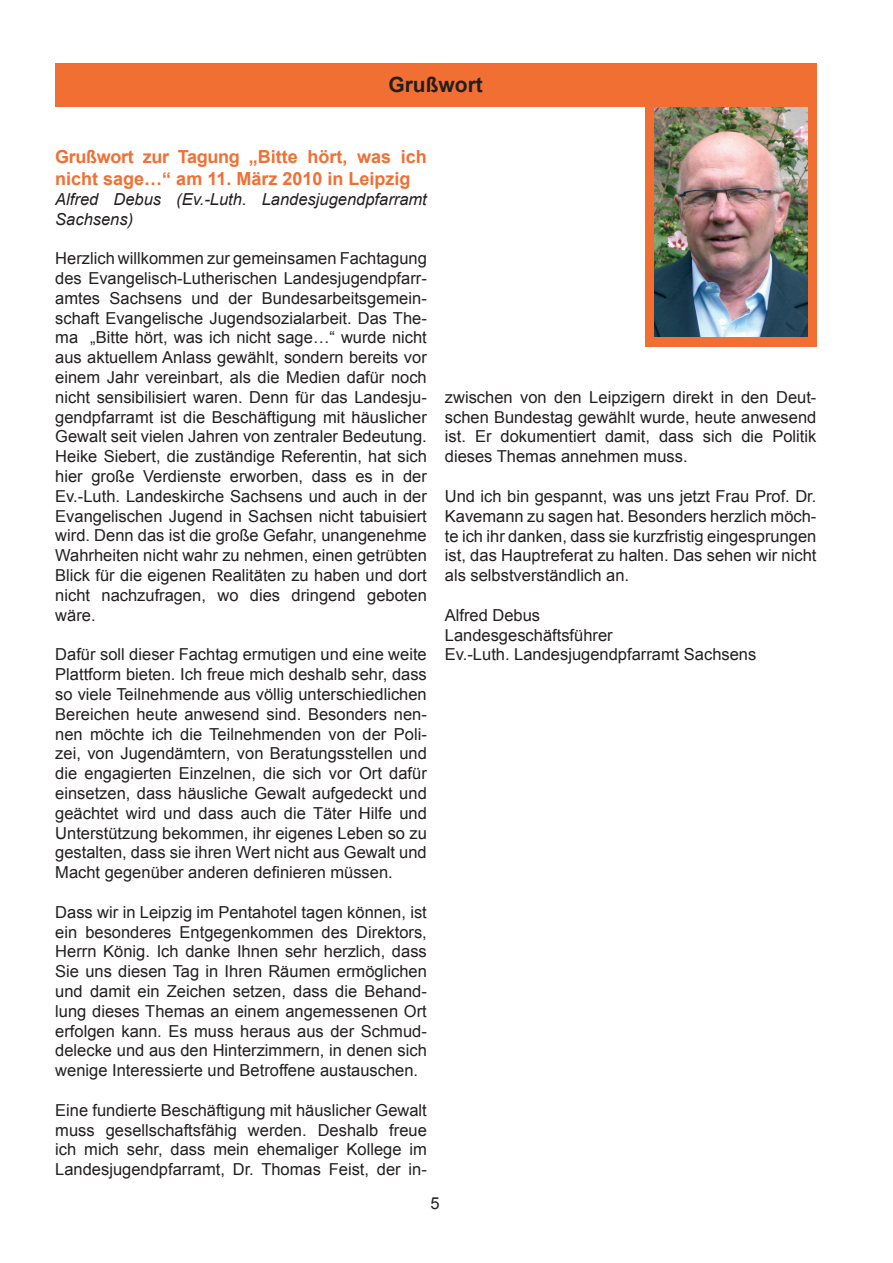
<style>
.page{position:relative;width:893px;height:1263px;background:#fff}
.page>*{position:absolute;margin:0;border:0;box-sizing:border-box;transform-origin:0 0}
.t1{font:700 21px "Arial";color:#231f20}
.t2{font:700 18px/21.6px "Arial";color:#f26f33}
.t3{font:16.5px/19.8px "Arial";color:#231f20;text-align:justify}
.t4{font:italic 16.5px/19.8px "Arial";color:#231f20}
</style>
<div class="page">
<div style="left:55px;top:63px;width:761px;height:44px;background:#f26f33"></div>
<div style="left:645px;top:98px;width:171px;height:248px;background:#f26f33"></div>
<img style="left:654px;top:107px;width:153px;height:230px">
<p class="t1" style="left:388px;top:71px;width:96px">Grußwort</p>
<p class="t2" style="left:55px;top:147px;width:373px">Grußwort zur Tagung „Bitte hört, was ich nicht sage…“ am 11. März 2010 in Leipzig</p>
<p class="t4" style="left:55px;top:189px;width:373px">Alfred Debus (Ev.-Luth. Landesjugendpfarramt<br>Sachsens)</p>
<p class="t3" style="left:55px;top:249px;width:373px">Herzlich willkommen zur gemeinsamen Fachtagung des Evangelisch-Lutherischen Landesjugendpfarr&shy;amtes Sachsens und der Bundesarbeitsgemein&shy;schaft Evangelische Jugendsozialarbeit. Das The&shy;ma „Bitte hört, was ich nicht sage…“ wurde nicht aus aktuellem Anlass gewählt, sondern bereits vor einem Jahr vereinbart, als die Medien dafür noch nicht sensibilisiert waren. Denn für das Landesju&shy;gendpfarramt ist die Beschäftigung mit häuslicher Gewalt seit vielen Jahren von zentraler Bedeutung.<br>Heike Siebert, die zuständige Referentin, hat sich hier große Verdienste erworben, dass es in der Ev.-Luth. Landeskirche Sachsens und auch in der Evangelischen Jugend in Sachsen nicht tabuisiert wird. Denn das ist die große Gefahr, unangenehme Wahrheiten nicht wahr zu nehmen, einen getrübten Blick für die eigenen Realitäten zu haben und dort nicht nachzufragen, wo dies dringend geboten wäre.</p>
<p class="t3" style="left:55px;top:645px;width:373px">Dafür soll dieser Fachtag ermutigen und eine weite Plattform bieten. Ich freue mich deshalb sehr, dass so viele Teilnehmende aus völlig unterschiedlichen Bereichen heute anwesend sind. Besonders nen&shy;nen möchte ich die Teilnehmenden von der Poli&shy;zei, von Jugendämtern, von Beratungsstellen und die engagierten Einzelnen, die sich vor Ort dafür einsetzen, dass häusliche Gewalt aufgedeckt und geächtet wird und dass auch die Täter Hilfe und Unterstützung bekommen, ihr eigenes Leben so zu gestalten, dass sie ihren Wert nicht aus Gewalt und Macht gegenüber anderen definieren müssen.</p>
<p class="t3" style="left:55px;top:902px;width:373px">Dass wir in Leipzig im Pentahotel tagen können, ist ein besonderes Entgegenkommen des Direktors, Herrn König. Ich danke Ihnen sehr herzlich, dass Sie uns diesen Tag in Ihren Räumen ermöglichen und damit ein Zeichen setzen, dass die Behand&shy;lung dieses Themas an einem angemessenen Ort erfolgen kann. Es muss heraus aus der Schmud&shy;delecke und aus den Hinterzimmern, in denen sich wenige Interessierte und Betroffene austauschen.</p>
<p class="t3" style="left:55px;top:1100px;width:373px">Eine fundierte Beschäftigung mit häuslicher Gewalt muss gesellschaftsfähig werden. Deshalb freue ich mich sehr, dass mein ehemaliger Kollege im Landesjugendpfarramt, Dr. Thomas Feist, der in-</p>
<p class="t3" style="left:445px;top:387px;width:373px">zwischen von den Leipzigern direkt in den Deut&shy;schen Bundestag gewählt wurde, heute anwesend ist. Er dokumentiert damit, dass sich die Politik dieses Themas annehmen muss.</p>
<p class="t3" style="left:445px;top:486px;width:373px">Und ich bin gespannt, was uns jetzt Frau Prof. Dr.<br>Kavemann zu sagen hat. Besonders herzlich möch&shy;te ich ihr danken, dass sie kurzfristig eingesprungen ist, das Hauptreferat zu halten. Das sehen wir nicht als selbstverständlich an.</p>
<p class="t3" style="left:445px;top:605px;width:313px;text-align:left">Alfred Debus<br>Landesgeschäftsführer<br>Ev.-Luth. Landesjugendpfarramt Sachsens</p>
<p class="t3" style="left:431px;top:1193px;width:11px">5</p>
</div>
